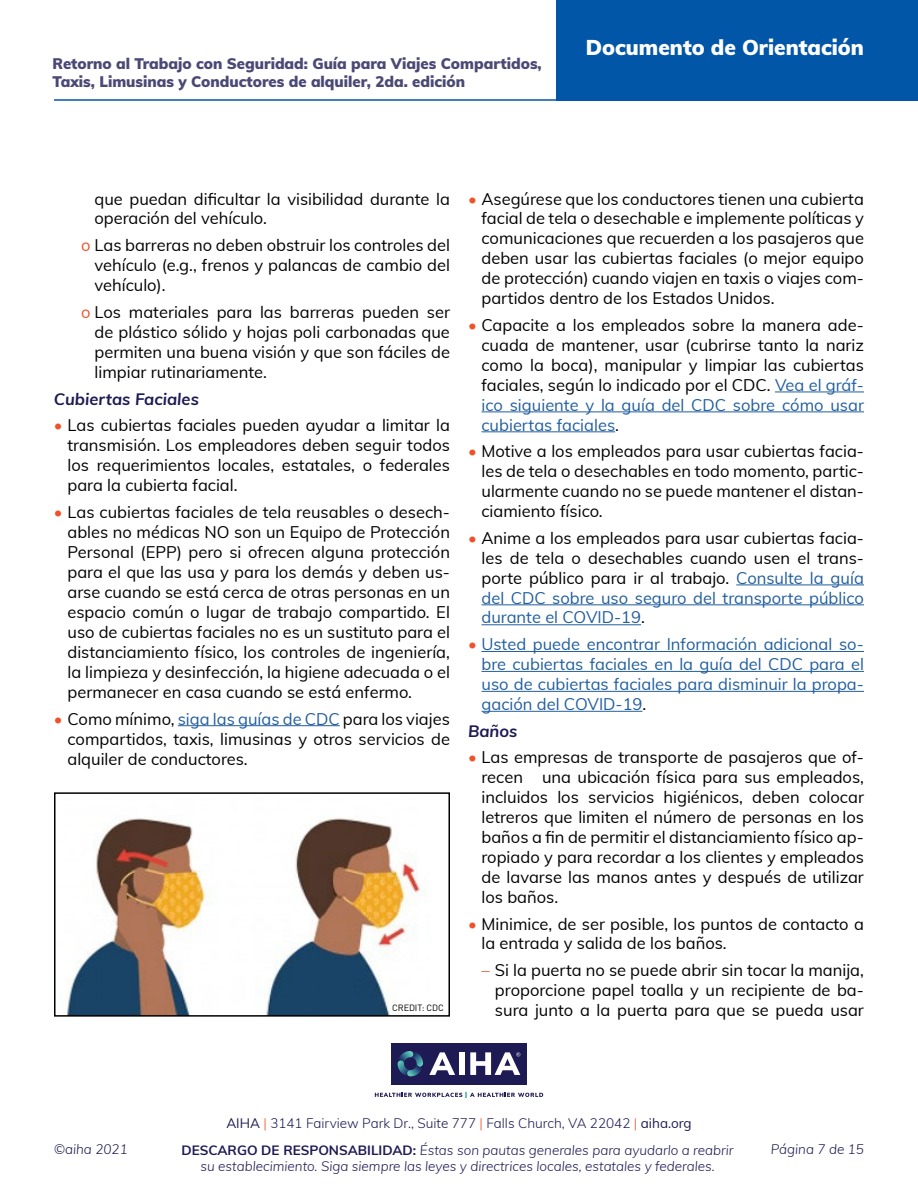
<style>
.page{position:relative;width:918px;height:1188px;background:#fff}
.page>*{position:absolute;margin:0;border:0;box-sizing:border-box;transform-origin:0 0}
.t1{font:900 21px "Muli";color:#fff}
.t2{font:16.5px/20px "Muli";color:#000;text-align:justify}
.t3{font:16.5px/20px "Muli";color:#215e9e;text-align:justify}
.t4{font:italic 700 16.5px "Muli";color:#1e1a53}
.t5{font:900 15px/18px "Muli";color:#4b4875}
.t6{font:italic 300 13.5px/16.2px "Muli";color:#1e1a53;text-align:center}
.t7{font:300 13.5px "Muli";color:#1e1a53}
.t8{font:9px "DINOT";letter-spacing:-.01em;color:#000}
.s1{color:#f0512a}
.s2{color:#215e9e}
.s3{color:#000}
.s4{font-weight:400}
.s5{font-weight:700;font-style:normal}
</style>
<div class="page">
<hr style="left:54px;top:99px;width:537px;height:2px;background:#0256a7">
<div style="left:556px;top:0;width:362px;height:101px;background:#0256a7"></div>
<div style="left:391px;top:1043px;width:136px;height:42px;background:#1e1a53"></div>
<svg style="left:398px;top:1051px;width:25px;height:25px"></svg>
<svg style="left:375px;top:1092px;width:168px;height:5px"></svg>
<svg style="left:429px;top:1052px;width:26px;height:23px"></svg>
<div style="left:459px;top:1052px;width:6px;height:23px;background:#fff"></div>
<svg style="left:470px;top:1052px;width:50px;height:23px"></svg>
<hr style="left:178px;top:725px;width:162px;height:1px;background:#215e9e">
<hr style="left:775px;top:392px;width:89px;height:1px;background:#215e9e">
<hr style="left:482px;top:411px;width:382px;height:1px;background:#215e9e">
<hr style="left:482px;top:431px;width:133px;height:1px;background:#215e9e">
<hr style="left:736px;top:584px;width:128px;height:1px;background:#215e9e">
<hr style="left:482px;top:604px;width:382px;height:1px;background:#215e9e">
<hr style="left:482px;top:624px;width:159px;height:1px;background:#215e9e">
<hr style="left:482px;top:651px;width:382px;height:1px;background:#215e9e">
<hr style="left:482px;top:671px;width:382px;height:1px;background:#215e9e">
<hr style="left:482px;top:691px;width:382px;height:1px;background:#215e9e">
<hr style="left:482px;top:711px;width:160px;height:1px;background:#215e9e">
<img style="left:67px;top:818px;width:357px;height:196px">
<div style="left:54px;top:792px;width:396px;height:225px;border:2px solid #000"></div>
<p class="t5" style="left:52px;top:54px;width:491px">Retorno al Trabajo con Seguridad: Guía para Viajes Compartidos,<br>Taxis, Limusinas y Conductores de alquiler, 2da. edición</p>
<p class="t1" style="left:586px;top:32px;width:280px">Documento de Orientación</p>
<p class="t2" style="left:94px;top:188px;width:357px">que puedan dificultar la visibilidad durante la operación del vehículo.</p>
<p class="t2" style="left:94px;top:235px;width:357px;text-indent:-13px"><span class="s1">o</span> Las barreras no deben obstruir los controles del vehículo (e.g., frenos y palancas de cambio del vehículo).</p>
<p class="t2" style="left:94px;top:301px;width:357px;text-indent:-13px"><span class="s1">o</span> Los materiales para las barreras pueden ser de plástico sólido y hojas poli carbonadas que permiten una buena visión y que son fáciles de limpiar rutinariamente.</p>
<p class="t4" style="left:54px;top:387px;width:146px">Cubiertas Faciales</p>
<p class="t2" style="left:67px;top:415px;width:384px;text-indent:-13px"><span class="s1">•</span> Las cubiertas faciales pueden ayudar a limitar la transmisión. Los empleadores deben seguir todos los requerimientos locales, estatales, o federales para la cubierta facial.</p>
<p class="t2" style="left:67px;top:501px;width:384px;text-indent:-13px"><span class="s1">•</span> Las cubiertas faciales de tela reusables o desech&shy;ables no médicas NO son un Equipo de Protección Personal (EPP) pero si ofrecen alguna protección para el que las usa y para los demás y deben us&shy;arse cuando se está cerca de otras personas en un espacio común o lugar de trabajo compartido. El uso de cubiertas faciales no es un sustituto para el distanciamiento físico, los controles de ingeniería, la limpieza y desinfección, la higiene adecuada o el permanecer en casa cuando se está enfermo.</p>
<p class="t2" style="left:67px;top:708px;width:384px;text-indent:-13px"><span class="s1">•</span> Como mínimo, <span class="s2">siga las guías de CDC</span> para los viajes compartidos, taxis, limusinas y otros servicios de alquiler de conductores.</p>
<p class="t8" style="left:392px;top:1002px;width:53px">CREDIT: CDC</p>
<p class="t2" style="left:481px;top:188px;width:384px;text-indent:-13px"><span class="s1">•</span> Asegúrese que los conductores tienen una cubierta facial de tela o desechable e implemente políticas y comunicaciones que recuerden a los pasajeros que deben usar las cubiertas faciales (o mejor equipo de protección) cuando viajen en taxis o viajes com&shy;partidos dentro de los Estados Unidos.</p>
<p class="t2" style="left:481px;top:314px;width:384px;text-indent:-13px"><span class="s1">•</span> Capacite a los empleados sobre la manera ade&shy;cuada de mantener, usar (cubrirse tanto la nariz como la boca), manipular y limpiar las cubiertas faciales, según lo indicado por el CDC. <span class="s2">Vea el gráf&shy;ico siguiente y la guía del CDC sobre cómo usar cubiertas faciales</span>.</p>
<p class="t2" style="left:481px;top:441px;width:384px;text-indent:-13px"><span class="s1">•</span> Motive a los empleados para usar cubiertas facia&shy;les de tela o desechables en todo momento, partic&shy;ularmente cuando no se puede mantener el distan&shy;ciamiento físico.</p>
<p class="t2" style="left:481px;top:527px;width:384px;text-indent:-13px"><span class="s1">•</span> Anime a los empleados para usar cubiertas facia&shy;les de tela o desechables cuando usen el trans&shy;porte público para ir al trabajo. <span class="s2">Consulte la guía del CDC sobre uso seguro del transporte público durante el COVID-19</span>.</p>
<p class="t3" style="left:481px;top:633px;width:384px;text-indent:-13px"><span class="s1">•</span> Usted puede encontrar Información adicional so&shy;bre cubiertas faciales en la guía del CDC para el uso de cubiertas faciales para disminuir la propa&shy;gación del COVID-19<span class="s3">.</span></p>
<p class="t4" style="left:468px;top:719px;width:51px">Baños</p>
<p class="t2" style="left:481px;top:747px;width:384px;text-indent:-13px"><span class="s1">•</span> Las empresas de transporte de pasajeros que of&shy;recen una ubicación física para sus empleados, incluidos los servicios higiénicos, deben colocar letreros que limiten el número de personas en los baños a fin de permitir el distanciamiento físico ap&shy;ropiado y para recordar a los clientes y empleados de lavarse las manos antes y después de utilizar los baños.</p>
<p class="t2" style="left:481px;top:913px;width:384px;text-indent:-13px"><span class="s1">•</span> Minimice, de ser posible, los puntos de contacto a la entrada y salida de los baños.</p>
<p class="t2" style="left:495px;top:959px;width:371px;text-indent:-13px"><span class="s1">–</span> Si la puerta no se puede abrir sin tocar la manija, proporcione papel toalla y un recipiente de ba&shy;sura junto a la puerta para que se pueda usar</p>
<p class="t7" style="left:226px;top:1113px;width:467px"><span class="s4">AIHA</span> <span class="s1">|</span> 3141 Fairview Park Dr., Suite 777 <span class="s1">|</span> Falls Church, VA 22042 <span class="s1">|</span> <span class="s4">aiha.org</span></p>
<p class="t6" style="left:182px;top:1141px;width:554px"><span class="s5">DESCARGO DE RESPONSABILIDAD:</span> Éstas son pautas generales para ayudarlo a reabrir su establecimiento. Siga siempre las leyes y directrices locales, estatales y federales.</p>
<p class="t6" style="left:54px;top:1141px;width:75px">©aiha 2021</p>
<p class="t6" style="left:771px;top:1141px;width:95px">Página 7 de 15</p>
</div>
